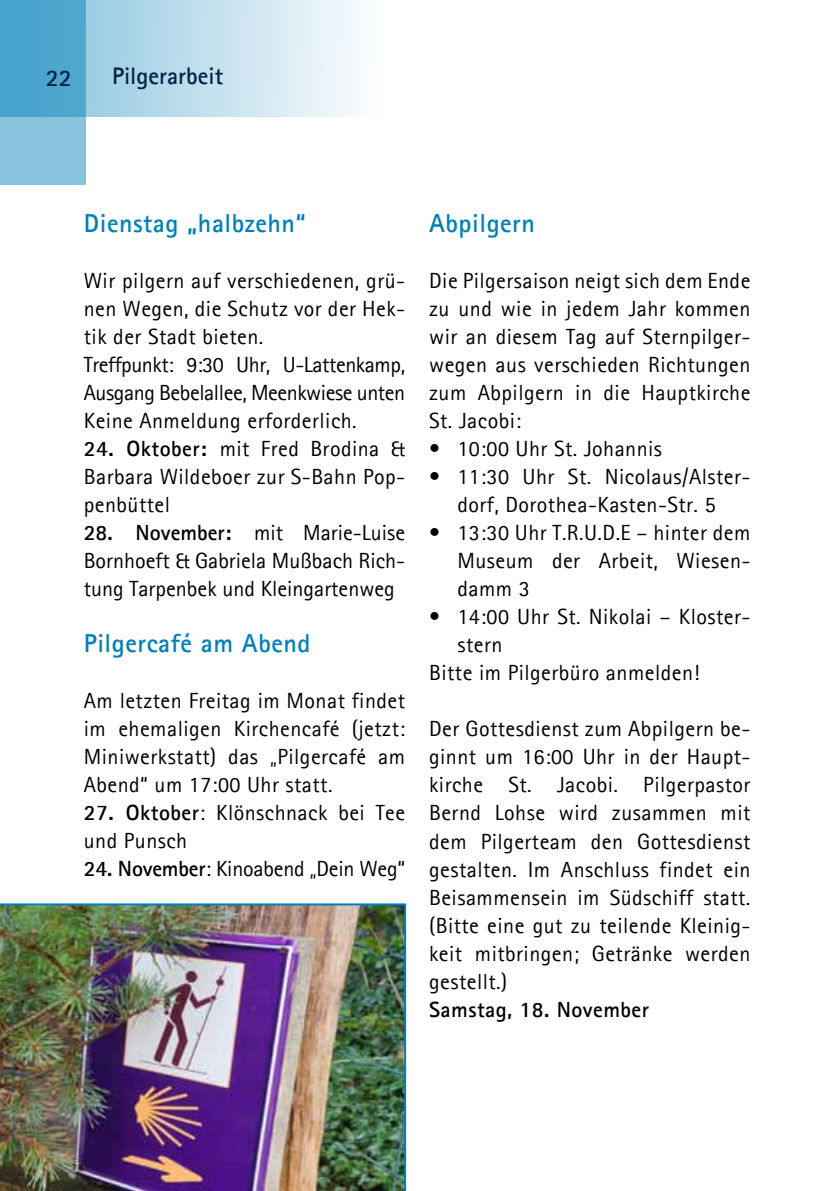
<style>
.page{position:relative;width:840px;height:1191px;background:#fff}
.page>*{position:absolute;margin:0;border:0;box-sizing:border-box;transform-origin:0 0}
.t1{font:700 26px "Agfa Rotis Sans Serif";letter-spacing:.02em;color:#0080b9}
.t2{font:700 24px "Agfa Rotis Sans Serif";color:#002446}
.t3{font:22px/28px "Agfa Rotis Sans Serif";letter-spacing:.02em;color:#000;text-align:justify}
.t4{font:22px "Agfa Rotis Sans Serif";letter-spacing:-.01em;color:#000}
.t5{font:700 22px "Agfa Rotis Sans Serif";letter-spacing:.02em;color:#000}
.s1{font-weight:700}
</style>
<div class="page">
<div style="left:0;top:0;width:85px;height:184px;background:#88c3de"></div>
<svg style="left:0;top:0;width:359px;height:116px;background:#a9d4e7"></svg>
<img style="left:0;top:903px;width:406px;height:288px">
<p class="t2" style="left:46px;top:62px;width:27px">22</p>
<p class="t2" style="left:112px;top:61px;width:113px">Pilgerarbeit</p>
<p class="t1" style="left:84px;top:207px;width:223px">Dienstag „halbzehn“</p>
<p class="t3" style="left:84px;top:266px;width:322px;text-align:left">Wir pilgern auf verschiedenen, grü&shy;nen Wegen, die Schutz vor der Hek&shy;tik der Stadt bieten.<br>Treffpunkt: 9:30 Uhr, U-Lattenkamp, Ausgang Bebelallee, Meenkwiese unten Keine Anmeldung erforderlich.</p>
<p class="t3" style="left:84px;top:434px;width:322px"><span class="s1">24. Oktober:</span> mit Fred Brodina &amp; Barbara Wildeboer zur S-Bahn Pop&shy;penbüttel</p>
<p class="t3" style="left:84px;top:518px;width:322px"><span class="s1">28. November:</span> mit Marie-Luise Bornhoeft &amp; Gabriela Mußbach Rich&shy;tung Tarpenbek und Kleingartenweg</p>
<p class="t1" style="left:84px;top:627px;width:228px">Pilgercafé am Abend</p>
<p class="t3" style="left:84px;top:686px;width:322px">Am letzten Freitag im Monat findet im ehemaligen Kirchencafé (jetzt:<br>Miniwerkstatt) das „Pilgercafé am Abend“ um 17:00 Uhr statt.</p>
<p class="t3" style="left:84px;top:798px;width:322px"><span class="s1">27. Oktober</span>: Klönschnack bei Tee und Punsch</p>
<p class="t4" style="left:84px;top:856px;width:322px"><span class="s1">24. November</span>: Kinoabend „Dein Weg“</p>
<p class="t1" style="left:429px;top:207px;width:107px">Abpilgern</p>
<p class="t3" style="left:429px;top:266px;width:322px">Die Pilgersaison neigt sich dem Ende zu und wie in jedem Jahr kommen wir an diesem Tag auf Sternpilger&shy;wegen aus verschieden Richtungen zum Abpilgern in die Hauptkirche St. Jacobi:</p>
<p class="t3" style="left:429px;top:434px;width:234px">• 10:00 Uhr St. Johannis</p>
<p class="t3" style="left:429px;top:462px;width:322px;text-align:center">• 11:30 Uhr St. Nicolaus/Alster&shy;dorf, Dorothea-Kasten-Str. 5</p>
<p class="t3" style="left:457px;top:518px;width:294px;text-indent:-28px">• 13:30 Uhr T.R.U.D.E – hinter dem Museum der Arbeit, Wiesen&shy;damm 3</p>
<p class="t3" style="left:429px;top:602px;width:322px">• 14:00 Uhr St. Nikolai – Kloster-</p>
<p class="t3" style="left:457px;top:630px;width:46px">stern</p>
<p class="t3" style="left:429px;top:658px;width:272px">Bitte im Pilgerbüro anmelden!</p>
<p class="t3" style="left:429px;top:714px;width:323px">Der Gottesdienst zum Abpilgern be&shy;ginnt um 16:00 Uhr in der Haupt&shy;kirche St. Jacobi. Pilgerpastor Bernd Lohse wird zusammen mit dem Pilgerteam den Gottesdienst gestalten. Im Anschluss findet ein Beisammensein im Südschiff statt. (Bitte eine gut zu teilende Kleinig&shy;keit mitbringen; Getränke werden gestellt.)</p>
<p class="t5" style="left:429px;top:995px;width:221px">Samstag, 18. November</p>
</div>
